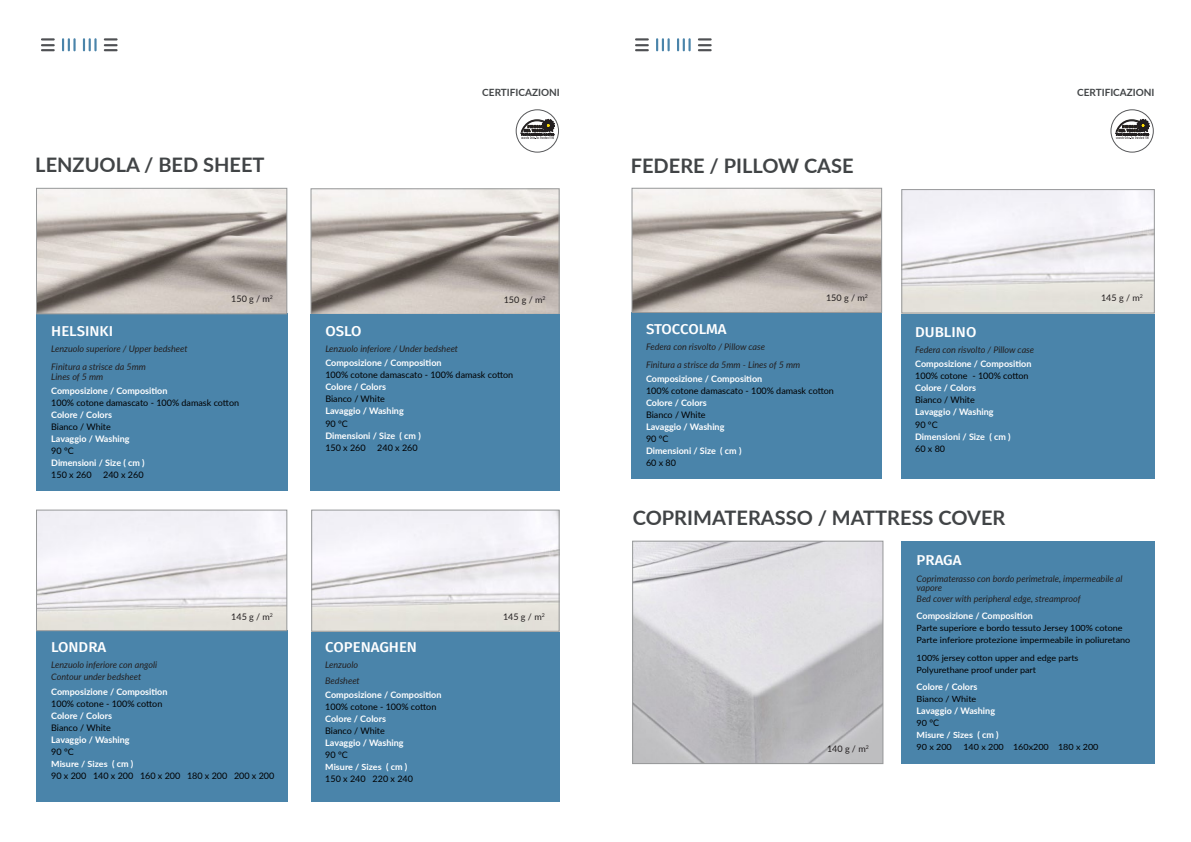
<style>
.page{position:relative;width:1191px;height:842px;background:#fff}
.page>*{position:absolute;margin:0;border:0;box-sizing:border-box;transform-origin:0 0}
.t1{font:700 20px "Lato";color:#414446}
.t2{font:500 14.2px "Fira Sans";color:#fff;scale:1.05 1}
.t3{font:700 10px "Lato";color:#414446}
.t4{font:700 9px "Lato";color:#fff}
.t5{font:9px "Lato";color:#000001}
.t6{font:italic 9px "Lato";color:#231f20}
.t7{font:9px "Lato";color:#231f20}
.t8{font:8.6px "Lato";color:#000001;scale:1.05 1}
.t9{font:700 8.6px "Lato";color:#fff;scale:1.05 1}
.s1{font-size:9px}
</style>
<div class="page">
<img style="left:312px;top:190px;width:245px;height:123px">
<div style="left:310px;top:188px;width:249px;height:127px;border:1px solid #969899"></div>
<div style="left:36px;top:314px;width:251px;height:177px;background:#4a84aa"></div>
<div style="left:36px;top:630px;width:251px;height:171px;background:#4a84aa"></div>
<div style="left:310px;top:314px;width:249px;height:177px;background:#4a84aa"></div>
<div style="left:311px;top:631px;width:248px;height:170px;background:#4a84aa"></div>
<img style="left:38px;top:190px;width:247px;height:122px">
<div style="left:36px;top:188px;width:251px;height:126px;border:1px solid #969899"></div>
<img style="left:38px;top:512px;width:247px;height:117px">
<div style="left:36px;top:510px;width:251px;height:121px;border:1px solid #969899"></div>
<img style="left:313px;top:512px;width:244px;height:118px">
<div style="left:311px;top:510px;width:248px;height:122px;border:1px solid #969899"></div>
<div style="left:516px;top:110px;width:43px;height:42px;border:1px solid #57585a;border-radius:50%"></div>
<svg style="left:520px;top:119px;width:34px;height:20px"></svg>
<div style="left:631px;top:312px;width:251px;height:166px;background:#4a84aa"></div>
<div style="left:901px;top:313px;width:254px;height:165px;background:#4a84aa"></div>
<img style="left:633px;top:190px;width:247px;height:121px">
<div style="left:631px;top:188px;width:251px;height:125px;border:1px solid #969899"></div>
<img style="left:903px;top:191px;width:249px;height:120px">
<div style="left:901px;top:189px;width:253px;height:124px;border:1px solid #969899"></div>
<div style="left:901px;top:541px;width:254px;height:223px;background:#4a84aa"></div>
<img style="left:634px;top:543px;width:247px;height:219px">
<div style="left:632px;top:541px;width:251px;height:223px;border:1px solid #969899"></div>
<div style="left:1110px;top:110px;width:43px;height:42px;border:1px solid #57585a;border-radius:50%"></div>
<svg style="left:1115px;top:119px;width:34px;height:20px"></svg>
<svg style="left:62px;top:38px;width:14px;height:13px"></svg>
<svg style="left:104px;top:44px;width:14px;height:7px"></svg>
<hr style="left:104px;top:38px;width:14px;height:3px;background:#4e5053">
<svg style="left:41px;top:44px;width:14px;height:7px"></svg>
<hr style="left:41px;top:38px;width:14px;height:3px;background:#4e5053">
<svg style="left:83px;top:38px;width:14px;height:13px"></svg>
<svg style="left:656px;top:38px;width:13px;height:13px"></svg>
<svg style="left:698px;top:38px;width:13px;height:13px"></svg>
<svg style="left:635px;top:44px;width:14px;height:7px"></svg>
<hr style="left:635px;top:38px;width:14px;height:3px;background:#4e5053">
<svg style="left:677px;top:38px;width:13px;height:13px"></svg>
<p class="t1" style="left:35px;top:150px;width:231px">LENZUOLA / BED SHEET</p>
<p class="t3" style="left:482px;top:85px;width:79px">CERTIFICAZIONI</p>
<p class="t7" style="left:231px;top:292px;width:43px">150 g / m<sup>2</sup></p>
<p class="t7" style="left:504px;top:293px;width:43px">150 g / m<sup>2</sup></p>
<p class="t2" style="left:51px;top:320px;width:60px">HELSINKI</p>
<p class="t6" style="left:51px;top:343px;width:138px">Lenzuolo superiore / Upper bedsheet</p>
<p class="t6" style="left:51px;top:361px;width:96px">Finitura a strisce da 5mm</p>
<p class="t6" style="left:51px;top:371px;width:54px">Lines of 5 mm</p>
<p class="t4" style="left:51px;top:384px;width:118px">Composizione / Composition</p>
<p class="t5" style="left:51px;top:397px;width:189px">100% cotone damascato - 100% damask cotton</p>
<p class="t4" style="left:51px;top:408px;width:62px">Colore / Colors</p>
<p class="t5" style="left:51px;top:421px;width:61px">Bianco / White</p>
<p class="t4" style="left:51px;top:432px;width:80px">Lavaggio / Washing</p>
<p class="t5" style="left:51px;top:445px;width:24px">90 °C</p>
<p class="t4" style="left:51px;top:456px;width:95px">Dimensioni / Size ( cm )</p>
<p class="t5" style="left:51px;top:469px;width:42px">150 x 260</p>
<p class="t5" style="left:103px;top:469px;width:42px">240 x 260</p>
<p class="t2" style="left:325px;top:320px;width:36px">OSLO</p>
<p class="t6" style="left:325px;top:343px;width:134px">Lenzuolo inferiore / Under bedsheet</p>
<p class="t4" style="left:325px;top:356px;width:118px">Composizione / Composition</p>
<p class="t5" style="left:325px;top:369px;width:189px">100% cotone damascato - 100% damask cotton</p>
<p class="t4" style="left:325px;top:380px;width:62px">Colore / Colors</p>
<p class="t5" style="left:325px;top:393px;width:61px">Bianco / White</p>
<p class="t4" style="left:325px;top:404px;width:80px">Lavaggio / Washing</p>
<p class="t5" style="left:325px;top:418px;width:24px">90 °C</p>
<p class="t4" style="left:325px;top:429px;width:97px">Dimensioni / Size ( cm )</p>
<p class="t5" style="left:325px;top:442px;width:42px">150 x 260</p>
<p class="t5" style="left:377px;top:442px;width:42px">240 x 260</p>
<p class="t7" style="left:231px;top:610px;width:43px">145 g / m<sup>2</sup></p>
<p class="t7" style="left:503px;top:611px;width:43px">145 g / m<sup>2</sup></p>
<p class="t2" style="left:51px;top:636px;width:54px">LONDRA</p>
<p class="t6" style="left:51px;top:659px;width:107px">Lenzuolo inferiore con angoli</p>
<p class="t6" style="left:51px;top:671px;width:91px">Contour under bedsheet</p>
<p class="t4" style="left:51px;top:685px;width:118px">Composizione / Composition</p>
<p class="t5" style="left:51px;top:698px;width:113px">100% cotone - 100% cotton</p>
<p class="t4" style="left:51px;top:709px;width:62px">Colore / Colors</p>
<p class="t5" style="left:51px;top:722px;width:61px">Bianco / White</p>
<p class="t4" style="left:51px;top:733px;width:80px">Lavaggio / Washing</p>
<p class="t5" style="left:51px;top:746px;width:24px">90 °C</p>
<p class="t9" style="left:51px;top:758px;width:80px">Misure / Sizes <span class="s1">( cm )</span></p>
<p class="t5" style="left:51px;top:770px;width:225px">90 x 200 140 x 200 160 x 200 180 x 200 200 x 200</p>
<p class="t2" style="left:325px;top:636px;width:89px">COPENAGHEN</p>
<p class="t6" style="left:325px;top:659px;width:34px">Lenzuolo</p>
<p class="t6" style="left:325px;top:675px;width:36px">Bedsheet</p>
<p class="t4" style="left:325px;top:688px;width:118px">Composizione / Composition</p>
<p class="t5" style="left:325px;top:701px;width:113px">100% cotone - 100% cotton</p>
<p class="t4" style="left:325px;top:712px;width:62px">Colore / Colors</p>
<p class="t5" style="left:325px;top:725px;width:61px">Bianco / White</p>
<p class="t4" style="left:325px;top:736px;width:80px">Lavaggio / Washing</p>
<p class="t5" style="left:325px;top:749px;width:24px">90 °C</p>
<p class="t9" style="left:325px;top:761px;width:80px">Misure / Sizes <span class="s1">( cm )</span></p>
<p class="t5" style="left:325px;top:773px;width:89px">150 x 240 220 x 240</p>
<p class="t1" style="left:631px;top:151px;width:224px">FEDERE / PILLOW CASE</p>
<p class="t3" style="left:1077px;top:85px;width:79px">CERTIFICAZIONI</p>
<p class="t7" style="left:826px;top:292px;width:43px">150 g / m<sup>2</sup></p>
<p class="t2" style="left:646px;top:318px;width:78px">STOCCOLMA</p>
<p class="t6" style="left:646px;top:340px;width:120px">Federa con risvolto / Pillow case</p>
<p class="t6" style="left:646px;top:358px;width:156px">Finitura a strisce da 5mm - Lines of 5 mm</p>
<p class="t4" style="left:646px;top:372px;width:118px">Composizione / Composition</p>
<p class="t5" style="left:646px;top:384px;width:189px">100% cotone damascato - 100% damask cotton</p>
<p class="t4" style="left:646px;top:396px;width:62px">Colore / Colors</p>
<p class="t5" style="left:646px;top:408px;width:61px">Bianco / White</p>
<p class="t4" style="left:646px;top:420px;width:80px">Lavaggio / Washing</p>
<p class="t5" style="left:646px;top:432px;width:24px">90 °C</p>
<p class="t4" style="left:646px;top:444px;width:97px">Dimensioni / Size ( cm )</p>
<p class="t5" style="left:646px;top:456px;width:31px">60 x 80</p>
<p class="t2" style="left:915px;top:321px;width:60px">DUBLINO</p>
<p class="t6" style="left:915px;top:343px;width:120px">Federa con risvolto / Pillow case</p>
<p class="t4" style="left:915px;top:357px;width:118px">Composizione / Composition</p>
<p class="t5" style="left:915px;top:369px;width:115px">100% cotone - 100% cotton</p>
<p class="t4" style="left:915px;top:381px;width:62px">Colore / Colors</p>
<p class="t5" style="left:915px;top:393px;width:61px">Bianco / White</p>
<p class="t4" style="left:915px;top:405px;width:80px">Lavaggio / Washing</p>
<p class="t5" style="left:915px;top:418px;width:24px">90 °C</p>
<p class="t4" style="left:915px;top:430px;width:97px">Dimensioni / Size ( cm )</p>
<p class="t5" style="left:915px;top:442px;width:31px">60 x 80</p>
<p class="t7" style="left:1101px;top:292px;width:43px">145 g / m<sup>2</sup></p>
<p class="t1" style="left:633px;top:503px;width:374px">COPRIMATERASSO / MATTRESS COVER</p>
<p class="t2" style="left:916px;top:549px;width:44px">PRAGA</p>
<p class="t6" style="left:916px;top:573px;width:207px">Coprimaterasso con bordo perimetrale, impermeabile al</p>
<p class="t6" style="left:916px;top:582px;width:27px">vapore</p>
<p class="t6" style="left:916px;top:592px;width:165px">Bed cover with peripheral edge, streamproof</p>
<p class="t4" style="left:916px;top:609px;width:118px">Composizione / Composition</p>
<p class="t8" style="left:916px;top:622px;width:198px">Parte superiore e bordo tessuto Jersey 100% cotone</p>
<p class="t8" style="left:916px;top:634px;width:205px">Parte inferiore protezione impermeabile in poliuretano</p>
<p class="t8" style="left:916px;top:652px;width:156px">100% jersey cotton upper and edge parts</p>
<p class="t8" style="left:916px;top:664px;width:115px">Polyurethane proof under part</p>
<p class="t4" style="left:916px;top:680px;width:62px">Colore / Colors</p>
<p class="t8" style="left:916px;top:693px;width:58px">Bianco / White</p>
<p class="t4" style="left:916px;top:704px;width:80px">Lavaggio / Washing</p>
<p class="t8" style="left:916px;top:717px;width:23px">90 <span class="s1">°C</span></p>
<p class="t9" style="left:916px;top:728px;width:80px">Misure / Sizes <span class="s1">( cm )</span></p>
<p class="t7" style="left:827px;top:742px;width:43px">140 g / m<sup>2</sup></p>
<p class="t8" style="left:916px;top:741px;width:35px">90 x 200</p>
<p class="t8" style="left:963px;top:741px;width:130px">140 x 200 160x200 180 x 200</p>
</div>
